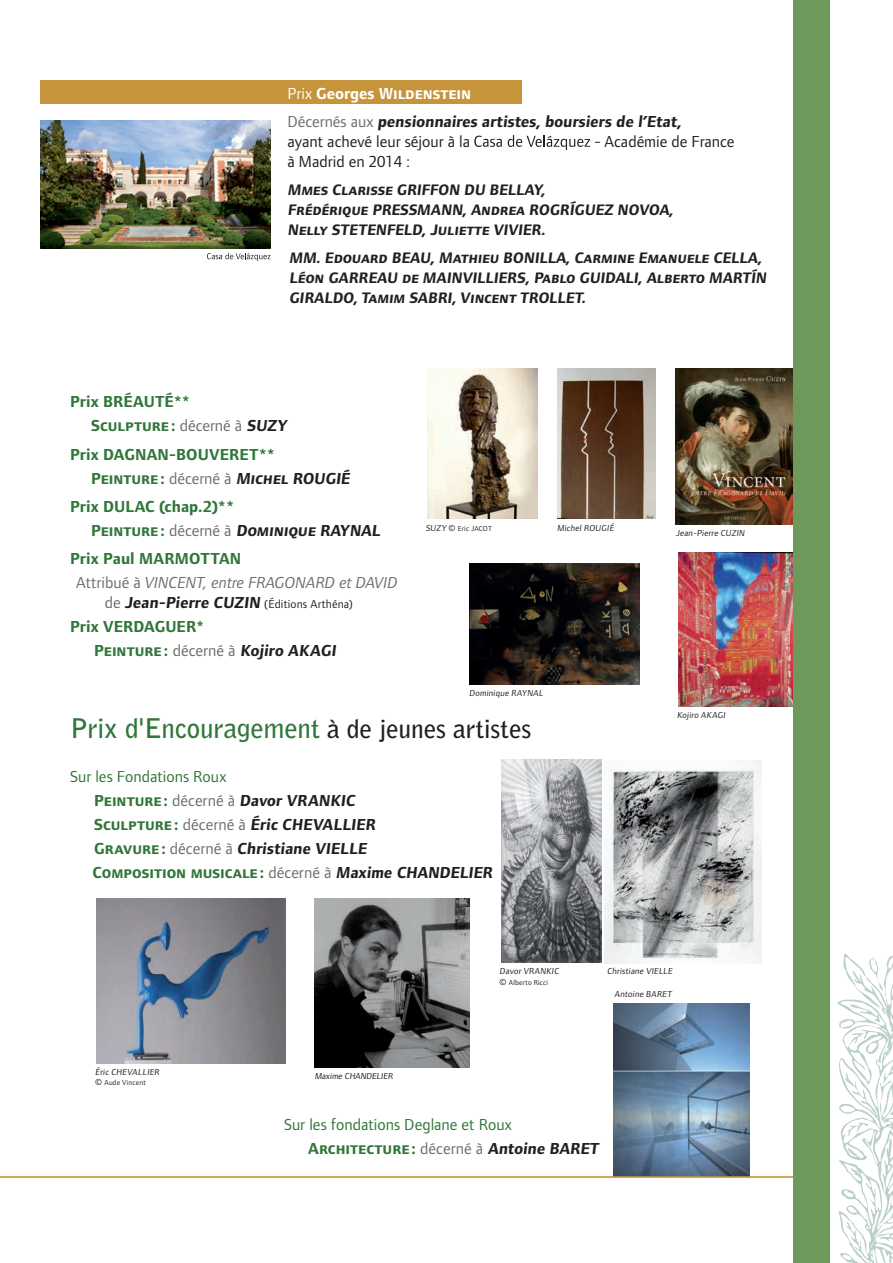
<style>
.page{position:relative;width:893px;height:1263px;background:#fff}
.page>*{position:absolute;margin:0;border:0;box-sizing:border-box;transform-origin:0 0}
.t1{font:700 27px "Bell Gothic Std";letter-spacing:-.005em;color:#31763a}
.t2{font:700 16.5px/24px "Foundry Form Sans";color:#231f20}
.t3{font:16.5px "Foundry Form Sans Bold SC";color:#31763a}
.t4{font:700 16.5px/24px "Foundry Form Sans";letter-spacing:.005em;color:#31763a}
.t5{font:16.5px "Foundry Form Sans Bold SC";color:#231f20}
.t6{font:italic 16.5px/24px "Foundry Form Sans";color:#6c6d70}
.t7{font:16.5px "Foundry Form Sans";color:#231f20}
.t8{font:16.5px "Foundry Form Sans";color:#31763a}
.t9{font:16.5px "Foundry Form Sans Bold SC";color:#fff}
.t10{font:15.75px/19.8px "Foundry Form Sans Bold SC";color:#231f20}
.t11{font:12px "Foundry Form Sans";letter-spacing:.015em;color:#231f20}
.t12{font:9px "Foundry Form Sans";color:#231f20}
.t13{font:7.5px "Foundry Form Sans";letter-spacing:.02em;color:#231f20}
.s1{font-family:"Foundry Form Sans"}
.s2{font-family:"Foundry Form Sans";font-weight:700}
.s3{font-weight:400;color:#6c6d70}
.s4{font-weight:400}
.s5{font-family:"Foundry Form Sans";color:#6c6d70}
.s6{color:#231f20}
.s7{color:#31763a}
.s8{font-weight:700;font-style:normal;color:#31763a}
.s9{font-style:normal}
.s10{font-size:16.5px;color:#6c6d70}
.s11{font-weight:700;font-size:16.5px}
.s12{font-family:"Foundry Form Sans Bold SC";font-weight:400}
.s13{font-size:9px}
.s14{font-size:25.5px;color:#231f20}
.s15{font-weight:400;color:#31763a}
.s16{font-family:"Foundry Form Sans Bold SC";font-weight:400;color:#31763a}
.s17{font-family:"Foundry Form Sans";font-weight:700;color:#231f20}
</style>
<div class="page">
<div style="left:40px;top:81px;width:482px;height:23px;background:#c5943b"></div>
<img style="left:0;top:120px;width:793px;height:1058px">
<svg style="left:837px;top:953px;width:56px;height:310px"></svg>
<div style="left:793px;top:0;width:37px;height:1263px;background:#6f995b"></div>
<p class="t9" style="left:287px;top:84px;width:185px"><span class="s1">Prix</span> <span class="s2">Georges W</span>ildenstein</p>
<p class="t2" style="left:287px;top:112px;width:395px;line-height:19.8px"><span class="s3">Décernés aux</span> pensionnaires artistes, boursiers de l’Etat, <span class="s4">ayant achevé leur séjour à la</span></p>
<p class="t7" style="left:594px;top:132px;width:141px">- Académie de France</p>
<p class="t7" style="left:287px;top:152px;width:124px">à Madrid en 2014 :</p>
<p class="t10" style="left:287px;top:180px;width:387px">Mmes Clarisse GRIFFON DU BELLAY,<br>Frédérique PRESSMANN, Andrea ROGRÍGUEZ NOVOA,<br>Nelly STETENFELD, Juliette VIVIER.</p>
<p class="t10" style="left:289px;top:248px;width:481px">MM. Edouard BEAU, Mathieu BONILLA, Carmine Emanuele CELLA,<br>Léon GARREAU de MAINVILLIERS, Pablo GUIDALI, Alberto MARTÍN<br>GIRALDO, Tamim SABRI, Vincent TROLLET.</p>
<p class="t4" style="left:70px;top:390px;width:122px">Prix BRÉAUTÉ**</p>
<p class="t3" style="left:91px;top:416px;width:199px">Sculpture : <span class="s5">décerné à</span> <span class="s6">SUZY</span></p>
<p class="t4" style="left:70px;top:442px;width:207px">Prix DAGNAN-BOUVERET**</p>
<p class="t5" style="left:91px;top:469px;width:262px"><span class="s7">Peinture:</span> <span class="s5">décerné à</span> Michel ROUGIÉ</p>
<p class="t4" style="left:70px;top:494px;width:166px">Prix DULAC (chap.2)**</p>
<p class="t5" style="left:91px;top:521px;width:293px"><span class="s7">Peinture:</span> <span class="s5">décerné à</span> Dominique RAYNAL</p>
<p class="t6" style="left:76px;top:547px;width:323px;text-indent:-6px"><span class="s8">Prix Paul MARMOTTAN<br></span><span class="s9">Attribué à</span> VINCENT, entre FRAGONARD et DAVID</p>
<p class="t11" style="left:105px;top:597px;width:250px"><span class="s10">de</span> <span class="s11">Jean-Pierre CUZIN</span> (Éditions Arthéna)</p>
<p class="t4" style="left:94px;top:615px;width:246px;text-indent:-24px">Prix VERDAGUER*<br><span class="s12">Peinture :</span> <span class="s3">décerné à</span> <span class="s6">Kojiro AKAGI</span></p>
<p class="t13" style="left:426px;top:525px;width:68px"><span class="s13">SUZY ©</span> Eric JACOT</p>
<p class="t12" style="left:557px;top:523px;width:60px">Michel ROUGIÉ</p>
<p class="t12" style="left:469px;top:688px;width:77px">Dominique RAYNAL</p>
<h1 class="t1" style="left:70px;top:712px;width:463px">Prix d'Encouragement <span class="s14">à de jeunes artistes</span></h1>
<p class="t2" style="left:94px;top:765px;width:285px;text-indent:-24px"><span class="s15">Sur les Fondations Roux<br></span><span class="s16">Peinture :</span> <span class="s3">décerné à</span> Davor VRANKIC <span class="s16">Sculpture :</span> <span class="s3">décerné à</span> Éric CHEVALLIER <span class="s16">Gravure :</span> <span class="s3">décerné à</span> Christiane VIELLE</p>
<p class="t3" style="left:93px;top:864px;width:404px">Composition musicale : <span class="s5">décerné à</span> <span class="s17">Maxime CHANDELIER</span></p>
<p class="t12" style="left:676px;top:528px;width:72px">Jean-Pierre CUZIN</p>
<p class="t12" style="left:677px;top:710px;width:51px">Kojiro AKAGI</p>
<p class="t12" style="left:500px;top:966px;width:62px">Davor VRANKIC</p>
<p class="t12" style="left:607px;top:966px;width:68px">Christiane VIELLE</p>
<p class="t13" style="left:500px;top:978px;width:50px"><span class="s13">©</span> Alberto Ricci</p>
<p class="t12" style="left:95px;top:1066px;width:67px">Éric CHEVALLIER</p>
<p class="t13" style="left:95px;top:1079px;width:52px"><span class="s13">©</span> Aude Vincent</p>
<p class="t12" style="left:614px;top:989px;width:60px">Antoine BARET</p>
<p class="t12" style="left:315px;top:1071px;width:81px">Maxime CHANDELIER</p>
<p class="t8" style="left:284px;top:1115px;width:229px">Sur les fondations Deglane et Roux</p>
<p class="t3" style="left:308px;top:1140px;width:294px">Architecture : <span class="s5">décerné à</span> <span class="s17">Antoine BARET</span></p>
</div>
